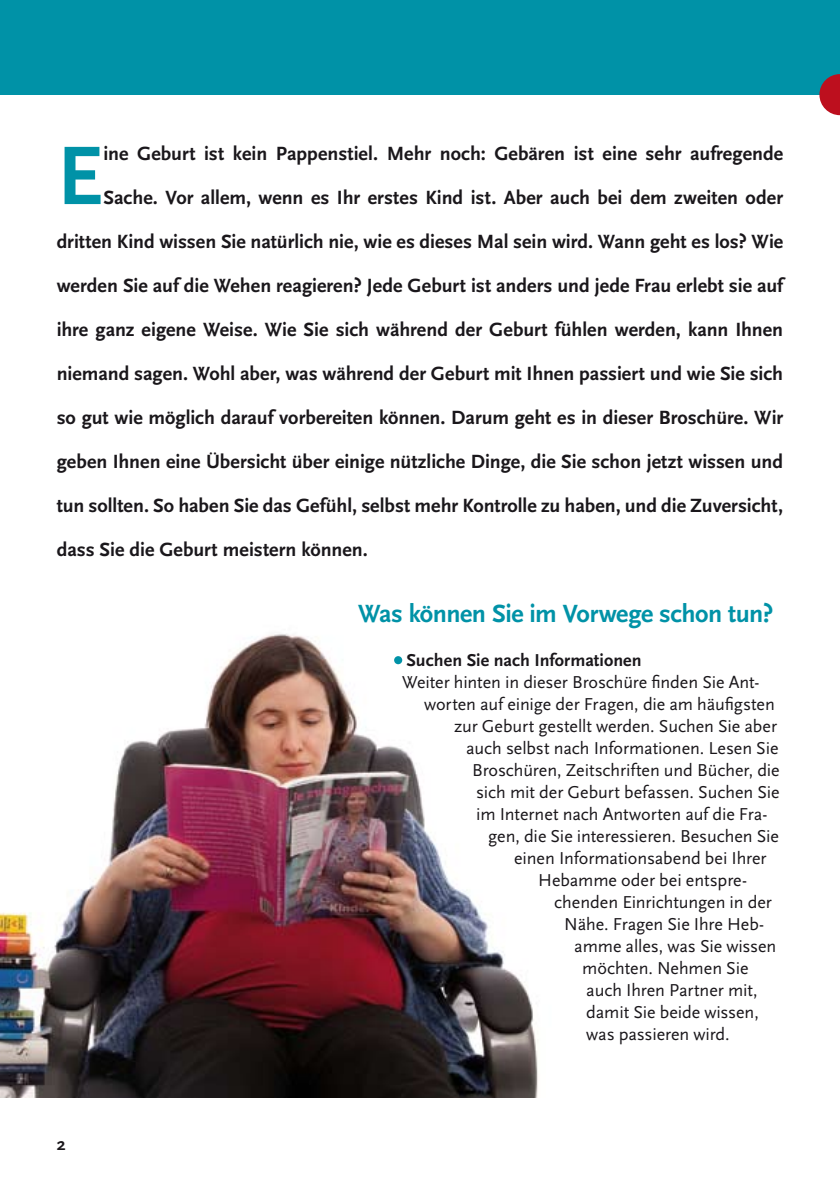
<style>
.page{position:relative;width:840px;height:1191px;background:#fff}
.page>*{position:absolute;margin:0;border:0;box-sizing:border-box;transform-origin:0 0}
.t1{font:700 86.6px "Scala Sans";color:#0092a7}
.t2{font:700 26px "Scala Sans";letter-spacing:-.02em;color:#0092a7}
.t3{font:700 20px "Scala Sans";color:#1a171b}
.t4{font:18px "Scala Sans";letter-spacing:-.005em;color:#1a171b}
.t5{font:700 18px "Scala Sans";color:#1a171b}
</style>
<div class="page">
<img style="left:0;top:634px;width:538px;height:463px">
<div style="left:394px;top:656px;width:8px;height:8px;background:#0092a7;border-radius:50%"></div>
<div style="left:0;top:0;width:839px;height:95px;background:#0092a7"></div>
<svg style="left:819px;top:74px;width:20px;height:41px"></svg>
<h1 class="t1" style="left:57px;top:129px;width:48px">E</h1>
<p class="t3" style="left:103px;top:143px;width:680px">ine Geburt ist kein Pappenstiel. Mehr noch: Gebären ist eine sehr aufregende</p>
<p class="t3" style="left:103px;top:187px;width:680px">Sache. Vor allem, wenn es Ihr erstes Kind ist. Aber auch bei dem zweiten oder</p>
<p class="t3" style="left:57px;top:231px;width:727px">dritten Kind wissen Sie natürlich nie, wie es dieses Mal sein wird. Wann geht es los? Wie</p>
<p class="t3" style="left:57px;top:275px;width:727px">werden Sie auf die Wehen reagieren? Jede Geburt ist anders und jede Frau erlebt sie auf</p>
<p class="t3" style="left:57px;top:319px;width:727px">ihre ganz eigene Weise. Wie Sie sich während der Geburt fühlen werden, kann Ihnen</p>
<p class="t3" style="left:57px;top:363px;width:727px">niemand sagen. Wohl aber, was während der Geburt mit Ihnen passiert und wie Sie sich</p>
<p class="t3" style="left:57px;top:407px;width:727px">so gut wie möglich darauf vorbereiten können. Darum geht es in dieser Broschüre. Wir</p>
<p class="t3" style="left:57px;top:451px;width:727px">geben Ihnen eine Übersicht über einige nützliche Dinge, die Sie schon jetzt wissen und</p>
<p class="t3" style="left:57px;top:495px;width:727px">tun sollten. So haben Sie das Gefühl, selbst mehr Kontrolle zu haben, und die Zuversicht,</p>
<p class="t3" style="left:57px;top:539px;width:312px">dass Sie die Geburt meistern können.</p>
<p class="t5" style="left:57px;top:1134px;width:10px">2</p>
<h2 class="t2" style="left:358px;top:600px;width:416px">Was können Sie im Vorwege schon tun?</h2>
<p class="t5" style="left:406px;top:650px;width:237px">Suchen Sie nach Informationen</p>
<p class="t4" style="left:402px;top:672px;width:358px">Weiter hinten in dieser Broschüre finden Sie Ant-</p>
<p class="t4" style="left:424px;top:694px;width:352px">worten auf einige der Fragen, die am häufigsten</p>
<p class="t4" style="left:454px;top:716px;width:324px">zur Geburt gestellt werden. Suchen Sie aber</p>
<p class="t4" style="left:466px;top:738px;width:313px">auch selbst nach Informationen. Lesen Sie</p>
<p class="t4" style="left:472px;top:760px;width:309px">Broschüren, Zeitschriften und Bücher, die</p>
<p class="t4" style="left:476px;top:782px;width:305px">sich mit der Geburt befassen. Suchen Sie</p>
<p class="t4" style="left:476px;top:804px;width:292px">im Internet nach Antworten auf die Fra-</p>
<p class="t4" style="left:488px;top:826px;width:292px">gen, die Sie interessieren. Besuchen Sie</p>
<p class="t4" style="left:514px;top:848px;width:254px">einen Informationsabend bei Ihrer</p>
<p class="t4" style="left:538px;top:870px;width:210px">Hebamme oder bei entspre-</p>
<p class="t4" style="left:554px;top:892px;width:219px">chenden Einrichtungen in der</p>
<p class="t4" style="left:564px;top:914px;width:201px">Nähe. Fragen Sie Ihre Heb-</p>
<p class="t4" style="left:574px;top:936px;width:203px">amme alles, was Sie wissen</p>
<p class="t4" style="left:582px;top:958px;width:167px">möchten. Nehmen Sie</p>
<p class="t4" style="left:586px;top:980px;width:173px">auch Ihren Partner mit,</p>
<p class="t4" style="left:586px;top:1002px;width:174px">damit Sie beide wissen,</p>
<p class="t4" style="left:586px;top:1024px;width:145px">was passieren wird.</p>
</div>
